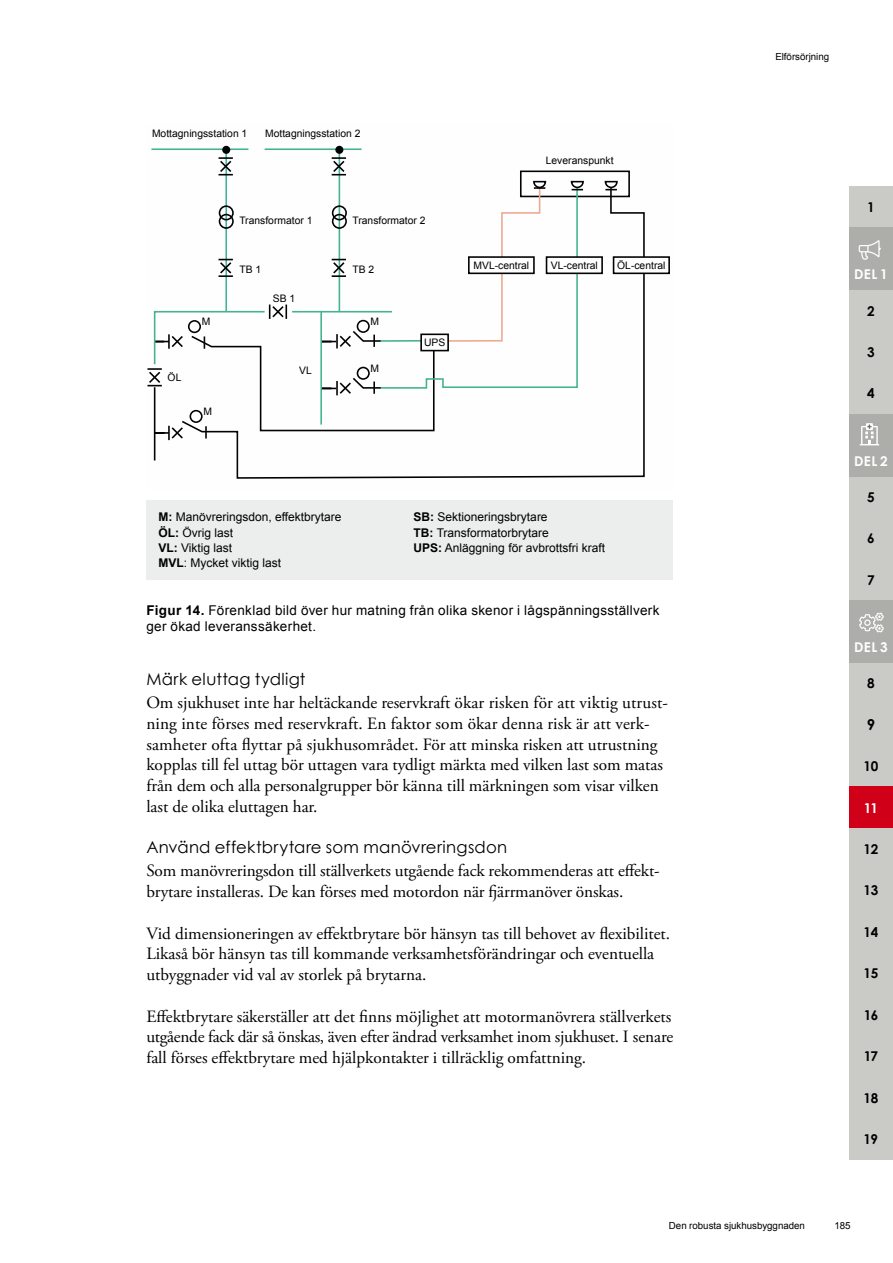
<style>
.page{position:relative;width:893px;height:1263px;background:#fff}
.page>*{position:absolute;margin:0;border:0;box-sizing:border-box;transform-origin:0 0}
.Brödtext_P{font:17.25px/20.7px "Adobe Garamond Pro";letter-spacing:-.005em;color:#000}
.Styckerubrik_H4{font:16.5px "Century Gothic";letter-spacing:.015em;color:#000}
.t1{font:700 15px "Century Gothic";color:#000}
.Figurrubrik_h4{font:13.5px/16.2px "Arial";letter-spacing:.025em;color:#000}
.t2{font:700 13.5px "Century Gothic";letter-spacing:-.025em;color:#000}
.t3{font:700 13.5px "Century Gothic";letter-spacing:.025em;color:#fff}
.Text{font:12px "Arial";color:#000}
.t4{font:10.35px "Arial";color:#000}
.t5{font:9.75px "Arial";letter-spacing:-.005em;color:#000}
.s1{font-weight:700}
</style>
<div class="page">
<div style="left:146px;top:501px;width:527px;height:79px;background:#eceded"></div>
<img style="left:147px;top:145px;width:523px;height:334px">
<div style="left:849px;top:1118px;width:44px;height:41px;background:#cacac7"></div>
<div style="left:849px;top:994px;width:44px;height:41px;background:#cacac7"></div>
<div style="left:849px;top:1035px;width:44px;height:41px;background:#cacac7"></div>
<div style="left:849px;top:952px;width:44px;height:42px;background:#cacac7"></div>
<div style="left:849px;top:911px;width:44px;height:41px;background:#cacac7"></div>
<div style="left:849px;top:870px;width:44px;height:41px;background:#cacac7"></div>
<div style="left:849px;top:828px;width:44px;height:42px;background:#cacac7"></div>
<div style="left:849px;top:745px;width:44px;height:42px;background:#cacac7"></div>
<div style="left:849px;top:704px;width:44px;height:41px;background:#cacac7"></div>
<div style="left:849px;top:663px;width:44px;height:41px;background:#cacac7"></div>
<div style="left:849px;top:559px;width:44px;height:41px;background:#cacac7"></div>
<div style="left:849px;top:518px;width:44px;height:41px;background:#cacac7"></div>
<div style="left:849px;top:600px;width:44px;height:63px;background:#adaea9"></div>
<div style="left:849px;top:476px;width:44px;height:42px;background:#cacac7"></div>
<div style="left:849px;top:373px;width:44px;height:41px;background:#cacac7"></div>
<div style="left:849px;top:331px;width:44px;height:42px;background:#cacac7"></div>
<div style="left:849px;top:414px;width:44px;height:62px;background:#adaea9"></div>
<div style="left:849px;top:290px;width:44px;height:41px;background:#cacac7"></div>
<div style="left:849px;top:1077px;width:44px;height:41px;background:#cacac7"></div>
<div style="left:849px;top:186px;width:44px;height:42px;background:#cacac7"></div>
<div style="left:849px;top:228px;width:44px;height:62px;background:#adaea9"></div>
<svg style="left:859px;top:613px;width:25px;height:19px"></svg>
<svg style="left:860px;top:423px;width:19px;height:22px"></svg>
<svg style="left:859px;top:240px;width:22px;height:20px"></svg>
<div style="left:849px;top:787px;width:44px;height:41px;background:#d10019"></div>
<p class="t4" style="left:152px;top:126px;width:97px">Mottagningsstation 1</p>
<p class="t4" style="left:265px;top:126px;width:97px">Mottagningsstation 2</p>
<p class="t4" style="left:168px;top:371px;width:15px">ÖL</p>
<p class="t4" style="left:202px;top:315px;width:10px">M</p>
<p class="t4" style="left:203px;top:404px;width:10px">M</p>
<p class="t4" style="left:239px;top:213px;width:75px">Transformator 1</p>
<p class="t4" style="left:239px;top:262px;width:23px">TB 1</p>
<p class="t4" style="left:273px;top:291px;width:24px">SB 1</p>
<p class="t4" style="left:299px;top:363px;width:14px">VL</p>
<p class="t4" style="left:352px;top:213px;width:75px">Transformator 2</p>
<p class="t4" style="left:352px;top:262px;width:23px">TB 2</p>
<p class="t4" style="left:371px;top:314px;width:10px">M</p>
<p class="t4" style="left:371px;top:361px;width:10px">M</p>
<p class="t4" style="left:424px;top:336px;width:23px">UPS</p>
<p class="t4" style="left:546px;top:153px;width:69px">Leveranspunkt</p>
<p class="t4" style="left:473px;top:259px;width:57px">MVL-central</p>
<p class="t4" style="left:551px;top:259px;width:49px">VL-central</p>
<p class="t4" style="left:617px;top:259px;width:50px">ÖL-central</p>
<p class="Text" style="left:158px;top:509px;width:185px"><span class="s1">M:</span> Manövreringsdon, effektbrytare</p>
<p class="Text" style="left:158px;top:525px;width:76px"><span class="s1">ÖL:</span> Övrig last</p>
<p class="Text" style="left:158px;top:540px;width:75px"><span class="s1">VL:</span> Viktig last</p>
<p class="Text" style="left:158px;top:555px;width:124px"><span class="s1">MVL</span>: Mycket viktig last</p>
<p class="Text" style="left:414px;top:509px;width:136px"><span class="s1">SB:</span> Sektioneringsbrytare</p>
<p class="Text" style="left:414px;top:525px;width:137px"><span class="s1">TB:</span> Transformatorbrytare</p>
<p class="Text" style="left:414px;top:540px;width:193px"><span class="s1">UPS:</span> Anläggning för avbrottsfri kraft</p>
<p class="t5" style="left:775px;top:50px;width:55px">Elförsörjning</p>
<p class="t2" style="left:867px;top:197px;width:9px">1</p>
<p class="t3" style="left:854px;top:264px;width:35px">DEL 1</p>
<p class="t2" style="left:867px;top:301px;width:9px">2</p>
<p class="t2" style="left:867px;top:342px;width:9px">3</p>
<p class="t2" style="left:867px;top:383px;width:9px">4</p>
<p class="t3" style="left:854px;top:450px;width:35px">DEL 2</p>
<p class="t2" style="left:867px;top:487px;width:9px">5</p>
<p class="t2" style="left:867px;top:528px;width:9px">6</p>
<p class="t2" style="left:867px;top:570px;width:9px">7</p>
<h4 class="Figurrubrik_h4" style="left:146px;top:602px;width:515px"><span class="s1">Figur 14.</span> Förenklad bild över hur matning från olika skenor i lågspänningsställverk ger ökad leveranssäkerhet.</h4>
<h4 class="Styckerubrik_H4" style="left:146px;top:668px;width:161px">Märk eluttag tydligt</h4>
<p class="Brödtext_P" style="left:146px;top:693px;width:523px">Om sjukhuset inte har heltäckande reservkraft ökar risken för att viktig utrust&shy;ning inte förses med reservkraft. En faktor som ökar denna risk är att verk&shy;samheter ofta flyttar på sjukhusområdet. För att minska risken att utrustning kopplas till fel uttag bör uttagen vara tydligt märkta med vilken last som matas från dem och alla personalgrupper bör känna till märkningen som visar vilken last de olika eluttagen har.</p>
<h4 class="Styckerubrik_H4" style="left:146px;top:836px;width:362px">Använd effektbrytare som manövreringsdon</h4>
<p class="Brödtext_P" style="left:146px;top:861px;width:514px">Som manövreringsdon till ställverkets utgående fack rekommenderas att effekt&shy;brytare installeras. De kan förses med motordon när fjärrmanöver önskas.</p>
<p class="Brödtext_P" style="left:146px;top:923px;width:525px">Vid dimensioneringen av effektbrytare bör hänsyn tas till behovet av flexibilitet.<br>Likaså bör hänsyn tas till kommande verksamhetsförändringar och eventuella utbyggnader vid val av storlek på brytarna.</p>
<p class="Brödtext_P" style="left:146px;top:1006px;width:529px">Effektbrytare säkerställer att det finns möjlighet att motormanövrera ställverkets utgående fack där så önskas, även efter ändrad verksamhet inom sjukhuset. I senare fall förses effektbrytare med hjälpkontakter i tillräcklig omfattning.</p>
<p class="t2" style="left:864px;top:1004px;width:16px">16</p>
<p class="t3" style="left:854px;top:637px;width:35px">DEL 3</p>
<p class="t2" style="left:867px;top:673px;width:9px">8</p>
<p class="t1" style="left:867px;top:713px;width:10px">9</p>
<p class="t2" style="left:863px;top:756px;width:17px">10</p>
<p class="t3" style="left:864px;top:797px;width:16px">11</p>
<p class="t2" style="left:864px;top:839px;width:16px">12</p>
<p class="t2" style="left:863px;top:880px;width:16px">13</p>
<p class="t2" style="left:864px;top:922px;width:16px">14</p>
<p class="t2" style="left:864px;top:963px;width:16px">15</p>
<p class="t2" style="left:864px;top:1046px;width:16px">17</p>
<p class="t2" style="left:863px;top:1087px;width:16px">18</p>
<p class="t2" style="left:864px;top:1129px;width:16px">19</p>
<p class="t5" style="left:669px;top:1219px;width:138px">Den robusta sjukhusbyggnaden</p>
<p class="t5" style="left:834px;top:1219px;width:18px">185</p>
</div>
